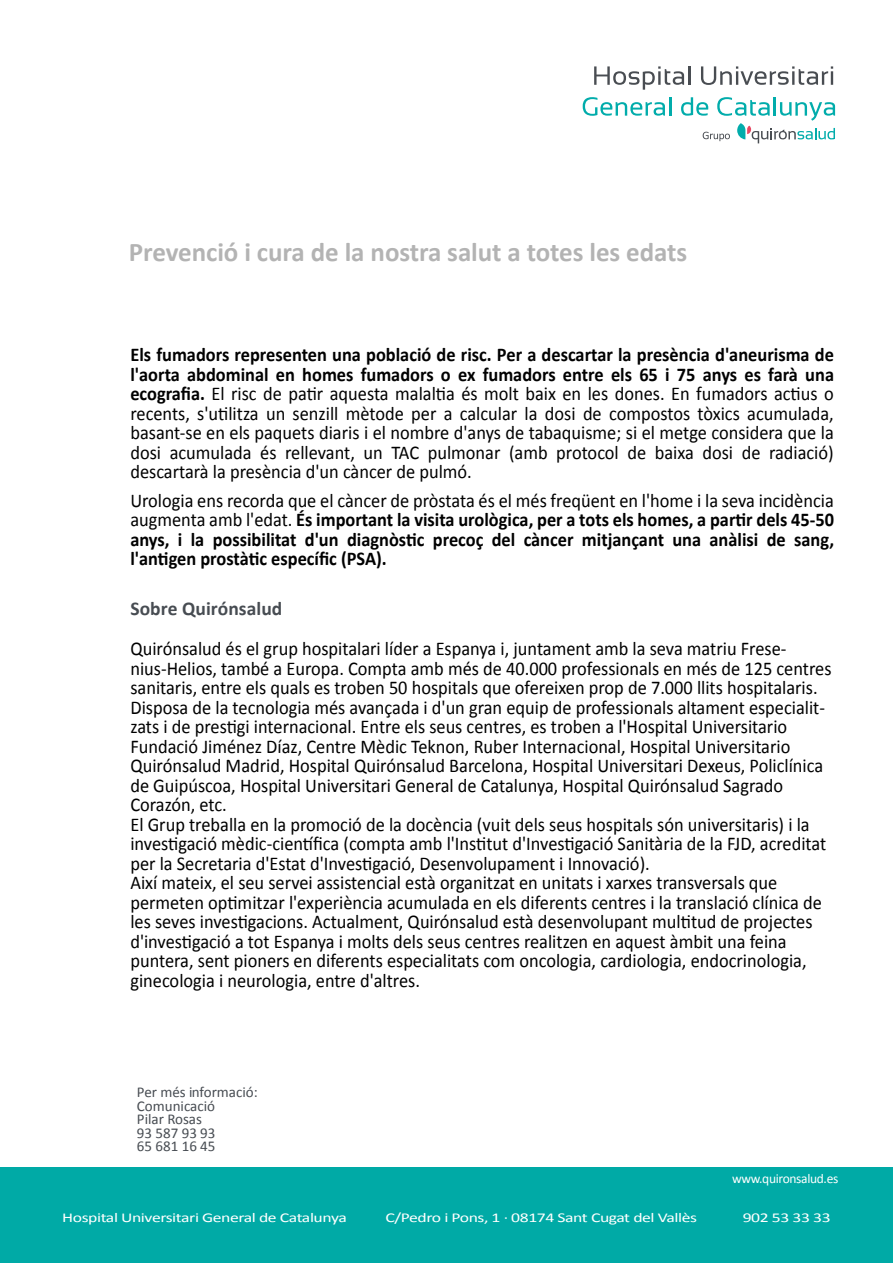
<style>
.page{position:relative;width:893px;height:1263px;background:#fff}
.page>*{position:absolute;margin:0;border:0;box-sizing:border-box;transform-origin:0 0}
.t1{font:700 27px "Calibri";letter-spacing:-.005em;color:rgb(0 0 0/.3)}
.t2{font:19.5px/19.5px "Calibri";color:#000;text-align:justify;scale:.94 1}
.t3{font:700 19.5px/19.5px "Calibri";color:#000;text-align:justify;scale:.94 1}
.t4{font:700 19.5px "Calibri";letter-spacing:.005em;color:#474c52}
.t5{font:15px/13.5px "Calibri";color:#474c52}
.t6{font:13.5px "Calibri";letter-spacing:-.025em;color:#fff;scale:1.31 1}
.t7{font:13.5px "Calibri";letter-spacing:-.025em;color:#fff}
.s1{font-weight:700}
.s2{font-weight:400}
</style>
<div class="page">
<div style="left:0;top:1167px;width:893px;height:96px;background:#00aaa6"></div>
<svg style="left:594px;top:66px;width:96px;height:24px"></svg>
<svg style="left:701px;top:66px;width:132px;height:19px"></svg>
<svg style="left:583px;top:97px;width:88px;height:19px"></svg>
<svg style="left:681px;top:97px;width:154px;height:46px"></svg>
<h1 class="t1" style="left:129px;top:235px;width:560px">Prevenció i cura de la nostra salut a totes les edats</h1>
<p class="t2" style="left:130px;top:345px;width:750px"><span class="s1">Els fumadors representen una població de risc. Per a descartar la presència d'aneurisma de l'aorta abdominal en homes fumadors o ex fumadors entre els 65 i 75 anys es farà una ecografia.</span> El risc de patir aquesta malaltia és molt baix en les dones. En fumadors actius o recents, s'utilitza un senzill mètode per a calcular la dosi de compostos tòxics acumulada, basant-se en els paquets diaris i el nombre d'anys de tabaquisme; si el metge considera que la dosi acumulada és rellevant, un TAC pulmonar (amb protocol de baixa dosi de radiació) descartarà la presència d'un càncer de pulmó.</p>
<p class="t3" style="left:130px;top:490px;width:750px"><span class="s2">Urologia ens recorda que el càncer de pròstata és el més freqüent en l'home i la seva incidència augmenta amb l'edat.</span> És important la visita urològica, per a tots els homes, a partir dels 45-50 anys, i la possibilitat d'un diagnòstic precoç del càncer mitjançant una anàlisi de sang, l'antigen prostàtic específic (PSA).</p>
<p class="t4" style="left:130px;top:596px;width:153px">Sobre Quirónsalud</p>
<p class="t2" style="left:130px;top:639px;width:747px;text-align:left">Quirónsalud és el grup hospitalari líder a Espanya i, juntament amb la seva matriu Frese&shy;nius-Helios, també a Europa. Compta amb més de 40.000 professionals en més de 125 centres sanitaris, entre els quals es troben 50 hospitals que ofereixen prop de 7.000 llits hospitalaris.<br>Disposa de la tecnologia més avançada i d'un gran equip de professionals altament especialit&shy;zats i de prestigi internacional. Entre els seus centres, es troben a l'Hospital Universitario Fundació Jiménez Díaz, Centre Mèdic Teknon, Ruber Internacional, Hospital Universitario Quirónsalud Madrid, Hospital Quirónsalud Barcelona, Hospital Universitari Dexeus, Policlínica de Guipúscoa, Hospital Universitari General de Catalunya, Hospital Quirónsalud Sagrado Corazón, etc.<br>El Grup treballa en la promoció de la docència (vuit dels seus hospitals són universitaris) i la investigació mèdic-científica (compta amb l'Institut d'Investigació Sanitària de la FJD, acreditat per la Secretaria d'Estat d'Investigació, Desenvolupament i Innovació).<br>Així mateix, el seu servei assistencial està organitzat en unitats i xarxes transversals que permeten optimitzar l'experiència acumulada en els diferents centres i la translació clínica de les seves investigacions. Actualment, Quirónsalud està desenvolupant multitud de projectes d'investigació a tot Espanya i molts dels seus centres realitzen en aquest àmbit una feina puntera, sent pioners en diferents especialitats com oncologia, cardiologia, endocrinologia, ginecologia i neurologia, entre d'altres.</p>
<p class="t5" style="left:137px;top:1085px;width:122px">Per més informació:<br>Comunicació<br>Pilar Rosas<br>93 587 93 93<br>65 681 16 45</p>
<p class="t7" style="left:732px;top:1170px;width:108px">www.quironsalud.es</p>
<p class="t6" style="left:62px;top:1209px;width:219px">Hospital Universitari General de Catalunya</p>
<p class="t6" style="left:385px;top:1209px;width:239px">C/Pedro i Pons, 1 · 08174 Sant Cugat del Vallès</p>
<p class="t6" style="left:743px;top:1209px;width:69px">902 53 33 33</p>
</div>
